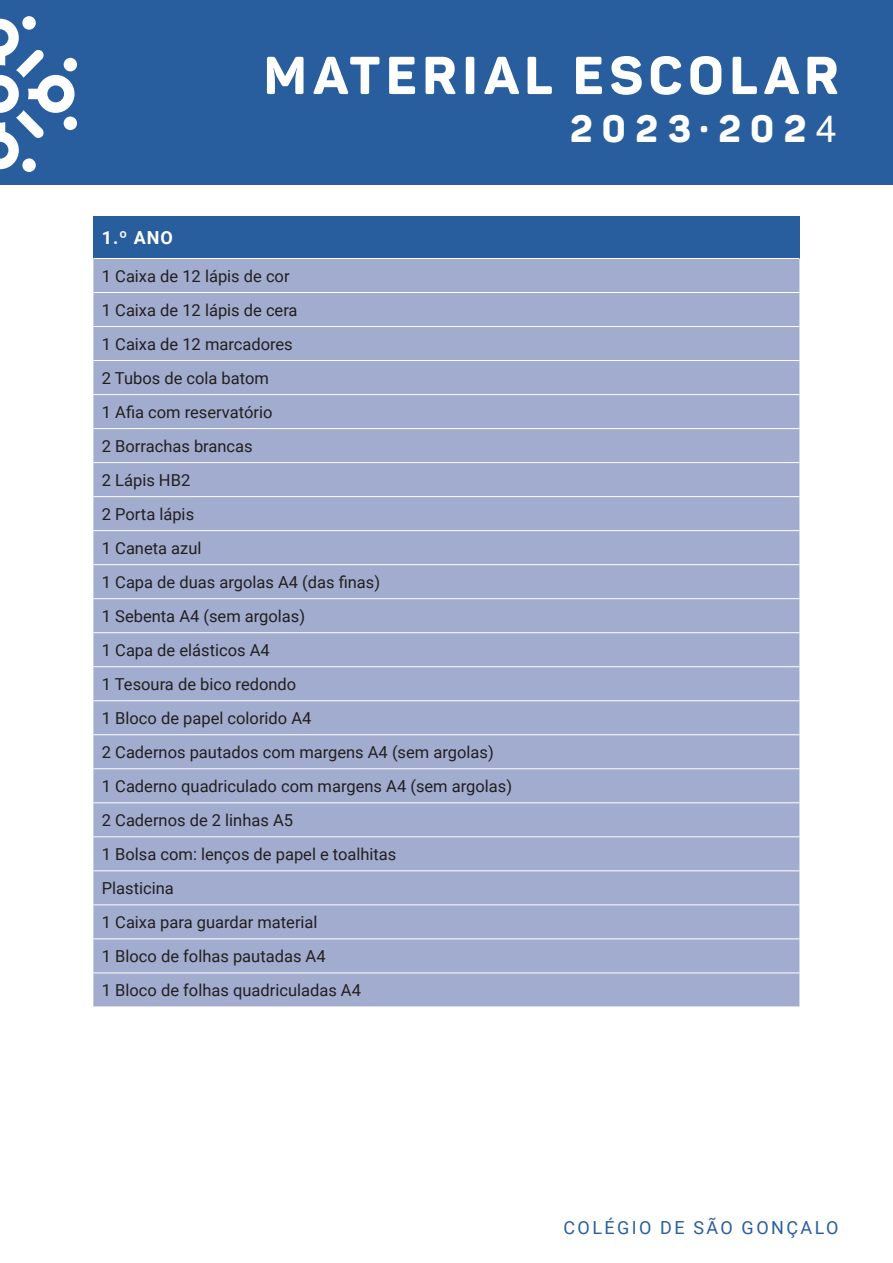
<style>
.page{position:relative;width:893px;height:1263px;background:#fff}
.page>*{position:absolute;margin:0;border:0;box-sizing:border-box;transform-origin:0 0}
.t1{font:800 52.5px "Panton";letter-spacing:.11em;color:#fff}
.t2{font:800 37.5px "Panton";letter-spacing:.25em;color:#fff}
.t3{font:18px "Roboto";letter-spacing:.135em;color:#295e9e}
.t4{font:700 18px "Roboto";color:#fff}
.t5{font:16.5px/34px "Roboto";color:#231f20}
.s1{font-family:"Helvetica";font-weight:400}
</style>
<div class="page">
<div style="left:0;top:1px;width:893px;height:184px;background:#295e9e"></div>
<svg style="left:64px;top:117px;width:13px;height:13px"></svg>
<div style="left:22px;top:158px;width:14px;height:14px;background:#fff;border-radius:50%"></div>
<svg style="left:64px;top:58px;width:13px;height:13px"></svg>
<svg style="left:22px;top:16px;width:14px;height:14px"></svg>
<svg style="left:0;top:19px;width:75px;height:150px"></svg>
<div style="left:93px;top:216px;width:706px;height:42px;background:#295e9e"></div>
<div style="left:93px;top:259px;width:706px;height:747px;background:#a1accf"></div>
<hr style="left:93px;top:292px;width:706px;height:1px;background:#fff">
<hr style="left:93px;top:326px;width:706px;height:1px;background:#fff">
<hr style="left:93px;top:360px;width:706px;height:1px;background:#fff">
<hr style="left:93px;top:394px;width:706px;height:1px;background:#fff">
<hr style="left:93px;top:428px;width:706px;height:1px;background:#fff">
<hr style="left:93px;top:462px;width:706px;height:1px;background:#fff">
<hr style="left:93px;top:496px;width:706px;height:1px;background:#fff">
<hr style="left:93px;top:530px;width:706px;height:1px;background:#fff">
<hr style="left:93px;top:564px;width:706px;height:1px;background:#fff">
<hr style="left:93px;top:598px;width:706px;height:1px;background:#fff">
<hr style="left:93px;top:632px;width:706px;height:1px;background:#fff">
<hr style="left:93px;top:666px;width:706px;height:1px;background:#fff">
<hr style="left:93px;top:700px;width:706px;height:1px;background:#fff">
<hr style="left:93px;top:734px;width:706px;height:1px;background:#fff">
<hr style="left:93px;top:768px;width:706px;height:1px;background:#fff">
<hr style="left:93px;top:802px;width:706px;height:1px;background:#fff">
<hr style="left:93px;top:836px;width:706px;height:1px;background:#fff">
<hr style="left:93px;top:870px;width:706px;height:1px;background:#fff">
<hr style="left:93px;top:904px;width:706px;height:1px;background:#fff">
<hr style="left:93px;top:938px;width:706px;height:1px;background:#fff">
<hr style="left:93px;top:972px;width:706px;height:1px;background:#fff">
<h1 class="t1" style="left:264px;top:45px;width:576px">MATERIAL ESCOLAR</h1>
<p class="t4" style="left:102px;top:231px;width:72px">1.º ANO</p>
<p class="t5" style="left:102px;top:260px;width:412px">1 Caixa de 12 lápis de cor<br>1 Caixa de 12 lápis de cera<br>1 Caixa de 12 marcadores<br>2 Tubos de cola batom<br>1 Afia com reservatório<br>2 Borrachas brancas<br>2 Lápis HB2<br>2 Porta lápis<br>1 Caneta azul<br>1 Capa de duas argolas A4 (das finas)<br>1 Sebenta A4 (sem argolas)<br>1 Capa de elásticos A4<br>1 Tesoura de bico redondo<br>1 Bloco de papel colorido A4<br>2 Cadernos pautados com margens A4 (sem argolas)<br>1 Caderno quadriculado com margens A4 (sem argolas)<br>2 Cadernos de 2 linhas A5<br>1 Bolsa com: lenços de papel e toalhitas<br>Plasticina<br>1 Caixa para guardar material<br>1 Bloco de folhas pautadas A4<br>1 Bloco de folhas quadriculadas A4</p>
<h2 class="t2" style="left:570px;top:108px;width:268px">2023.202<span class="s1">4</span></h2>
<p class="t3" style="left:563px;top:1220px;width:277px">COLÉGIO DE SÃO GONÇALO</p>
</div>
